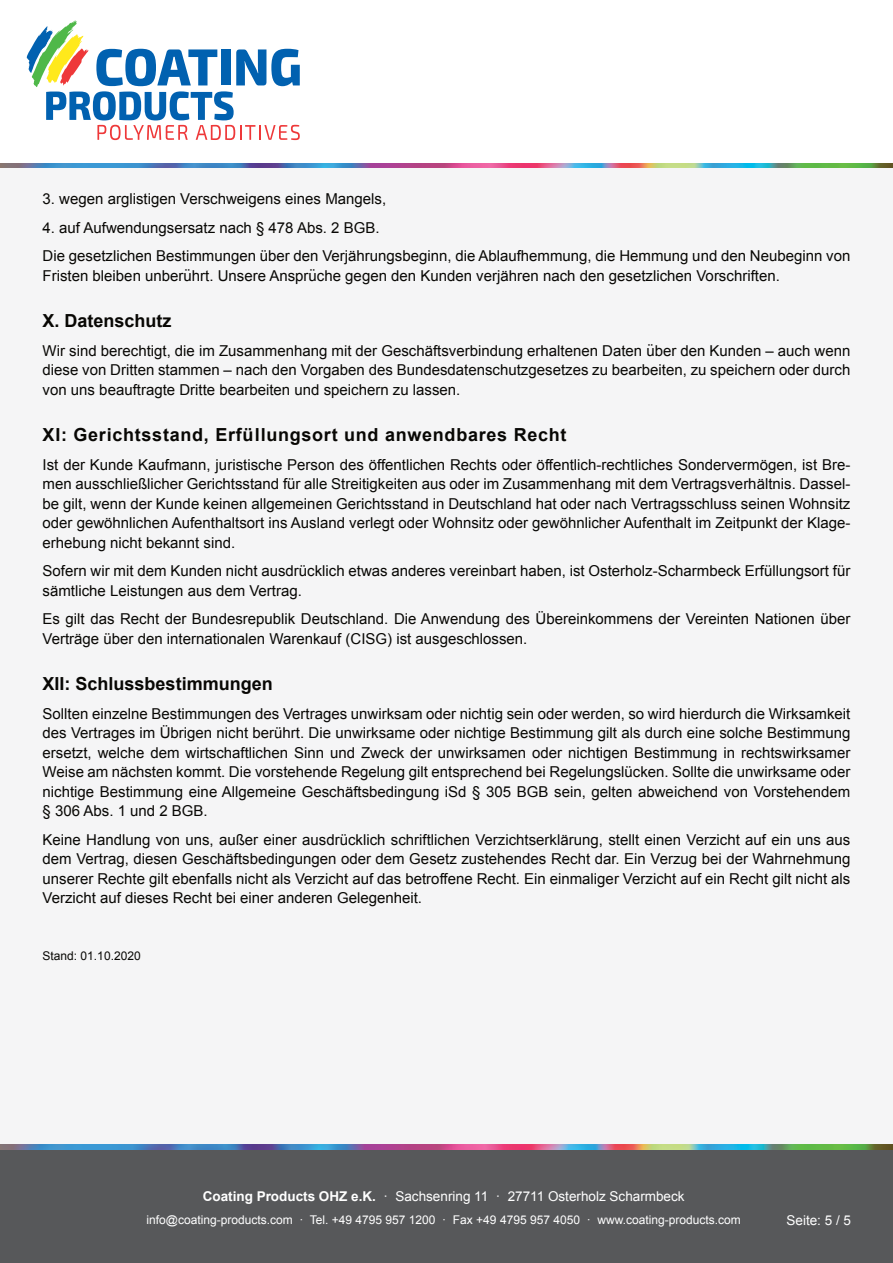
<style>
.page{position:relative;width:893px;height:1263px;background:#fff}
.page>*{position:absolute;margin:0;border:0;box-sizing:border-box;transform-origin:0 0}
.t1{font:700 18px "Arial";letter-spacing:.04em;color:#080704}
.t2{font:700 18px "Arial";color:#080704}
.t3{font:15px/19.5px "Arial";color:#080704;text-align:justify}
.t4{font:13.5px "Arial";color:#fff}
.t5{font:12px "Arial";color:#fff}
.t6{font:12px "Arial";color:#080704}
.s1{font-weight:700}
</style>
<div class="page">
<div style="left:0;top:165px;width:893px;height:1007px;background:#f5f5f6"></div>
<svg style="left:27px;top:20px;width:273px;height:120px"></svg>
<img style="left:0;top:163px;width:893px;height:4px">
<div style="left:0;top:1145px;width:893px;height:118px;background:#57585a"></div>
<img style="left:0;top:1145px;width:893px;height:4px">
<p class="t3" style="left:43px;top:191px;width:345px">3. wegen arglistigen Verschweigens eines Mangels,</p>
<p class="t3" style="left:43px;top:215px;width:809px;line-height:28.5px">4. auf Aufwendungsersatz nach § 478 Abs. 2 BGB.<br>Die gesetzlichen Bestimmungen über den Verjährungsbeginn, die Ablaufhemmung, die Hemmung und den Neubeginn von</p>
<p class="t3" style="left:43px;top:267px;width:739px">Fristen bleiben unberührt. Unsere Ansprüche gegen den Kunden verjähren nach den gesetzlichen Vorschriften.</p>
<p class="t2" style="left:43px;top:314px;width:131px">X. Datenschutz</p>
<p class="t3" style="left:43px;top:342px;width:809px">Wir sind berechtigt, die im Zusammenhang mit der Geschäftsverbindung erhaltenen Daten über den Kunden – auch wenn diese von Dritten stammen – nach den Vorgaben des Bundesdatenschutzgesetzes zu bearbeiten, zu speichern oder durch von uns beauftragte Dritte bearbeiten und speichern zu lassen.</p>
<p class="t1" style="left:43px;top:428px;width:525px">XI: Gerichtsstand, Erfüllungsort und anwendbares Recht</p>
<p class="t3" style="left:43px;top:456px;width:809px">Ist der Kunde Kaufmann, juristische Person des öffentlichen Rechts oder öffentlich-rechtliches Sondervermögen, ist Bre&shy;men ausschließlicher Gerichtsstand für alle Streitigkeiten aus oder im Zusammenhang mit dem Vertragsverhältnis. Dassel&shy;be gilt, wenn der Kunde keinen allgemeinen Gerichtsstand in Deutschland hat oder nach Vertragsschluss seinen Wohnsitz oder gewöhnlichen Aufenthaltsort ins Ausland verlegt oder Wohnsitz oder gewöhnlicher Aufenthalt im Zeitpunkt der Klage&shy;erhebung nicht bekannt sind.</p>
<p class="t3" style="left:43px;top:563px;width:809px">Sofern wir mit dem Kunden nicht ausdrücklich etwas anderes vereinbart haben, ist Osterholz-Scharmbeck Erfüllungsort für sämtliche Leistungen aus dem Vertrag.</p>
<p class="t3" style="left:43px;top:611px;width:809px">Es gilt das Recht der Bundesrepublik Deutschland. Die Anwendung des Übereinkommens der Vereinten Nationen über<br>Verträge über den internationalen Warenkauf (CISG) ist ausgeschlossen.</p>
<p class="t2" style="left:43px;top:677px;width:232px">XII: Schlussbestimmungen</p>
<p class="t3" style="left:43px;top:705px;width:809px">Sollten einzelne Bestimmungen des Vertrages unwirksam oder nichtig sein oder werden, so wird hierdurch die Wirksamkeit des Vertrages im Übrigen nicht berührt. Die unwirksame oder nichtige Bestimmung gilt als durch eine solche Bestimmung ersetzt, welche dem wirtschaftlichen Sinn und Zweck der unwirksamen oder nichtigen Bestimmung in rechtswirksamer Weise am nächsten kommt. Die vorstehende Regelung gilt entsprechend bei Regelungslücken. Sollte die unwirksame oder nichtige Bestimmung eine Allgemeine Geschäftsbedingung iSd § 305 BGB sein, gelten abweichend von Vorstehendem § 306 Abs. 1 und 2 BGB.</p>
<p class="t3" style="left:43px;top:831px;width:809px">Keine Handlung von uns, außer einer ausdrücklich schriftlichen Verzichtserklärung, stellt einen Verzicht auf ein uns aus dem Vertrag, diesen Geschäftsbedingungen oder dem Gesetz zustehendes Recht dar. Ein Verzug bei der Wahrnehmung unserer Rechte gilt ebenfalls nicht als Verzicht auf das betroffene Recht. Ein einmaliger Verzicht auf ein Recht gilt nicht als Verzicht auf dieses Recht bei einer anderen Gelegenheit.</p>
<p class="t6" style="left:43px;top:952px;width:100px">Stand: 01.10.2020</p>
<p class="t4" style="left:203px;top:1191px;width:483px"><span class="s1">Coating Products OHZ e.K.</span> · Sachsenring 11 · 27711 Osterholz Scharmbeck</p>
<p class="t5" style="left:146px;top:1215px;width:596px">info@coating-products.com · Tel. +49 4795 957 1200 · Fax +49 4795 957 4050 · www.coating-products.com</p>
<p class="t4" style="left:786px;top:1215px;width:66px">Seite: 5 / 5</p>
</div>
